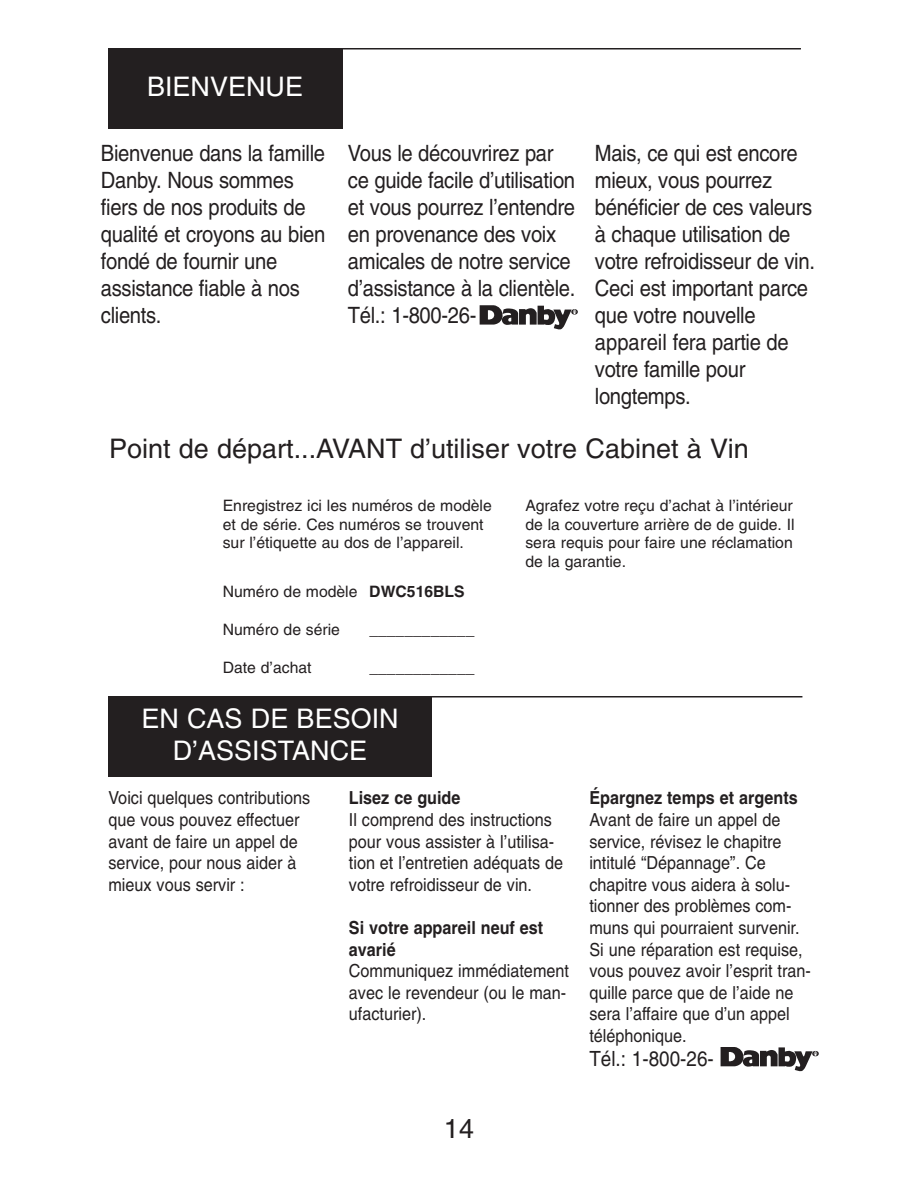
<style>
.page{position:relative;width:918px;height:1188px;background:#fff}
.page>*{position:absolute;margin:0;border:0;box-sizing:border-box;transform-origin:0 0}
.t1{font:27px "Helvetica";color:#231f20}
.t2{font:27px/32.4px "Helvetica";color:#fff;text-align:center}
.t3{font:22.5px/27px "Helvetica";letter-spacing:-.015em;color:#231f20;scale:.9 1}
.t4{font:21px "Helvetica";color:#231f20;scale:.9 1}
.t5{font:18px/21.6px "Helvetica";color:#231f20;scale:.9 1}
.t6{font:700 18px/21.6px "Helvetica";color:#231f20;scale:.9 1}
.t7{font:15.75px/18.9px "Helvetica";color:#231f20}
.s1{font-weight:700}
</style>
<div class="page">
<div style="left:108px;top:49px;width:234px;height:80px;background:#231f20"></div>
<hr style="left:108px;top:48px;width:693px;height:2px;background:#231f20">
<div style="left:108px;top:697px;width:324px;height:80px;background:#231f20"></div>
<hr style="left:110px;top:696px;width:692px;height:2px;background:#231f20">
<svg style="left:480px;top:305px;width:97px;height:24px"></svg>
<svg style="left:721px;top:1047px;width:97px;height:24px"></svg>
<h1 class="t2" style="left:147px;top:73px;width:158px">BIENVENUE</h1>
<p class="t3" style="left:101px;top:142px;width:251px">Bienvenue dans la famille<br>Danby. Nous sommes fiers de nos produits de qualité et croyons au bien fondé de fournir une assistance fiable à nos clients.</p>
<p class="t3" style="left:348px;top:142px;width:254px">Vous le découvrirez par ce guide facile d’utilisation et vous pourrez l’entendre en provenance des voix amicales de notre service d’assistance à la clientèle.<br>Tél.: 1-800-26-</p>
<p class="t3" style="left:595px;top:142px;width:246px">Mais, ce qui est encore mieux, vous pourrez bénéficier de ces valeurs à chaque utilisation de votre refroidisseur de vin.<br>Ceci est important parce que votre nouvelle appareil fera partie de votre famille pour longtemps.</p>
<h1 class="t1" style="left:109px;top:439px;width:641px">Point de départ...AVANT d’utiliser votre Cabinet à Vin</h1>
<p class="t7" style="left:223px;top:497px;width:271px">Enregistrez ici les numéros de modèle et de série. Ces numéros se trouvent sur l’étiquette au dos de l’appareil.</p>
<p class="t7" style="left:223px;top:584px;width:243px">Numéro de modèle <span class="s1">DWC516BLS</span></p>
<p class="t7" style="left:223px;top:621px;width:119px">Numéro de série</p>
<p class="t7" style="left:369px;top:621px;width:107px">____________</p>
<p class="t7" style="left:223px;top:659px;width:90px">Date d’achat</p>
<p class="t7" style="left:369px;top:659px;width:107px">____________</p>
<h1 class="t2" style="left:141px;top:704px;width:259px">EN CAS DE BESOIN<br>D’ASSISTANCE</h1>
<p class="t7" style="left:525px;top:497px;width:271px;text-align:justify">Agrafez votre reçu d’achat à l’intérieur de la couverture arrière de de guide. Il sera requis pour faire une réclamation de la garantie.</p>
<p class="t5" style="left:108px;top:789px;width:226px">Voici quelques contributions que vous pouvez effectuer avant de faire un appel de service, pour nous aider à mieux vous servir :</p>
<p class="t6" style="left:349px;top:789px;width:126px">Lisez ce guide</p>
<p class="t5" style="left:349px;top:810px;width:240px">Il comprend des instructions pour vous assister à l’utilisa&shy;tion et l’entretien adéquats de votre refroidisseur de vin.</p>
<p class="t6" style="left:349px;top:918px;width:218px">Si votre appareil neuf est avarié</p>
<p class="t5" style="left:349px;top:962px;width:246px">Communiquez immédiatement avec le revendeur (ou le man&shy;ufacturier).</p>
<p class="t6" style="left:589px;top:789px;width:233px">Épargnez temps et argents</p>
<p class="t5" style="left:589px;top:810px;width:248px">Avant de faire un appel de service, révisez le chapitre intitulé “Dépannage”. Ce chapitre vous aidera à solu&shy;tionner des problèmes com&shy;muns qui pourraient survenir.<br>Si une réparation est requise, vous pouvez avoir l’esprit tran&shy;quille parce que de l’aide ne sera l’affaire que d’un appel téléphonique.</p>
<p class="t4" style="left:589px;top:1051px;width:140px">Tél.: 1-800-26-</p>
<h1 class="t1" style="left:444px;top:1118px;width:32px">14</h1>
</div>
